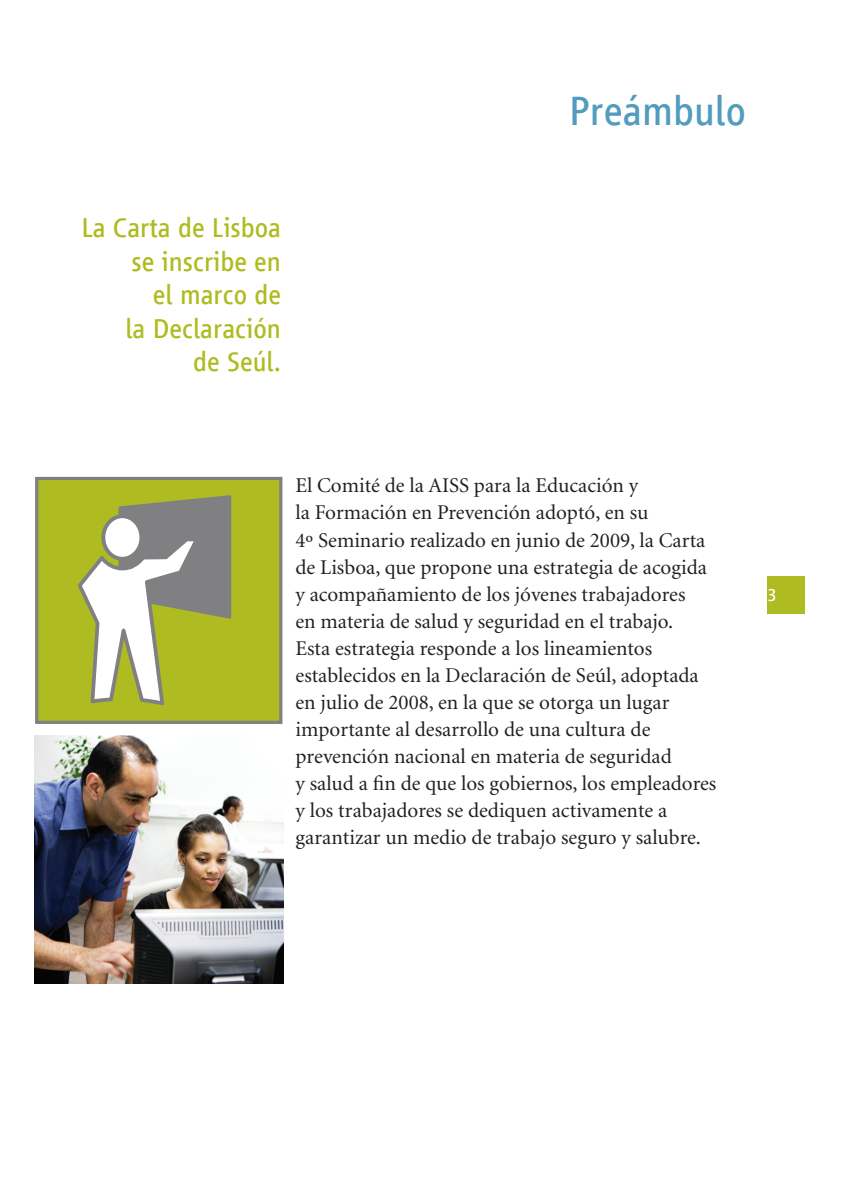
<style>
.page{position:relative;width:841px;height:1190px;background:#fff}
.page>*{position:absolute;margin:0;border:0;box-sizing:border-box;transform-origin:0 0}
.t1{font:42px "Vialog LT Com";color:#529cbe}
.t2{font:28px/33.6px "Vialog LT Com";color:#aebc21;text-align:right}
.t3{font:21px/27px "Minion";color:#231f20}
.t4{font:18px "Vialog LT Com";color:#fff}
</style>
<div class="page">
<div style="left:767px;top:576px;width:37px;height:38px;background:#aebc21"></div>
<div style="left:37px;top:478px;width:244px;height:244px;background:#aebc21"></div>
<div style="left:35px;top:477px;width:247px;height:247px;border:3px solid #808083"></div>
<svg style="left:78px;top:495px;width:153px;height:210px"></svg>
<img style="left:34px;top:735px;width:249px;height:249px">
<h2 class="t2" style="left:81px;top:211px;width:201px">La Carta de Lisboa se inscribe en<br>el marco de<br>la Declaración<br>de Seúl.</h2>
<h1 class="t1" style="left:569px;top:87px;width:178px">Preámbulo</h1>
<p class="t3" style="left:295px;top:473px;width:422px">El Comité de la AISS para la Educación y<br>la Formación en Prevención adoptó, en su<br>4º Seminario realizado en junio de 2009, la Carta de Lisboa, que propone una estrategia de acogida y acompañamiento de los jóvenes trabajadores<br>en materia de salud y seguridad en el trabajo.<br>Esta estrategia responde a los lineamientos establecidos en la Declaración de Seúl, adoptada en julio de 2008, en la que se otorga un lugar importante al desarrollo de una cultura de prevención nacional en materia de seguridad<br>y salud a fin de que los gobiernos, los empleadores y los trabajadores se dediquen activamente a garantizar un medio de trabajo seguro y salubre.</p>
<p class="t4" style="left:767px;top:585px;width:11px">3</p>
</div>
